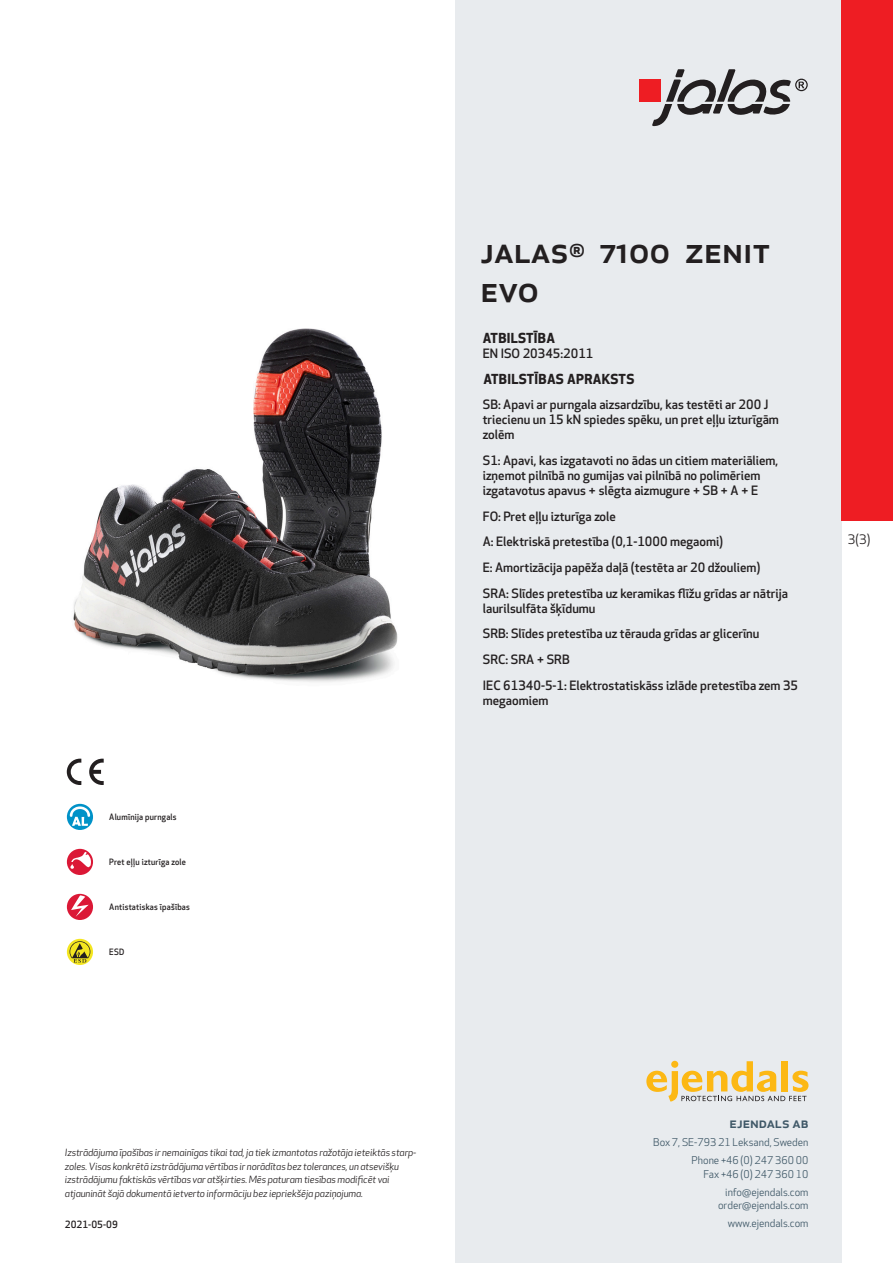
<style>
.page{position:relative;width:893px;height:1263px;background:#fff}
.page>*{position:absolute;margin:0;border:0;box-sizing:border-box;transform-origin:0 0}
.prodname{font:500 36px/39px "Apex New";color:#231f20}
.t1{font:500 15px "Apex New";color:#405968}
.Funktion_body{font:700 13.5px "Apex New";letter-spacing:.025em;color:#231f20}
.t2{font:12.75px "Apex New";color:#231f20}
.Funktion_body-2{font:500 12.6px/15px "Apex New";color:#231f20}
.t3{font:10.5px/18px "Apex New";color:#405968;text-align:right}
.t4{font:italic 9.75px/13.5px "Apex New";letter-spacing:-.01em;color:#231f20}
.t5{font:500 9.75px "Apex New";color:#231f20}
.Funktion_body-3{font:500 8.55px "Apex New";letter-spacing:.025em;color:#231f20;scale:.95 1}
</style>
<div class="page">
<div style="left:455px;top:0;width:387px;height:1263px;background:#e8ebee"></div>
<svg style="left:646px;top:1061px;width:162px;height:40px"></svg>
<img style="left:73px;top:328px;width:325px;height:354px">
<div style="left:842px;top:0;width:51px;height:520px;background:#ee1d23"></div>
<svg style="left:67px;top:804px;width:26px;height:26px"></svg>
<svg style="left:70px;top:806px;width:20px;height:20px"></svg>
<div style="left:67px;top:849px;width:26px;height:26px;background:#db1836;border-radius:50%"></div>
<svg style="left:70px;top:852px;width:21px;height:17px"></svg>
<div style="left:67px;top:894px;width:26px;height:26px;background:#db1836;border-radius:50%"></div>
<svg style="left:71px;top:895px;width:18px;height:22px"></svg>
<svg style="left:67px;top:939px;width:26px;height:26px"></svg>
<svg style="left:70px;top:941px;width:20px;height:22px"></svg>
<svg style="left:89px;top:759px;width:15px;height:26px"></svg>
<svg style="left:67px;top:759px;width:14px;height:26px"></svg>
<div style="left:639px;top:80px;width:22px;height:22px;background:#ee1d23"></div>
<svg style="left:652px;top:69px;width:156px;height:57px"></svg>
<p class="Funktion_body-3" style="left:109px;top:811px;width:72px">Alumīnija purngals</p>
<p class="Funktion_body-3" style="left:109px;top:856px;width:82px">Pret eļļu izturīga zole</p>
<p class="Funktion_body-3" style="left:109px;top:901px;width:86px">Antistatiskas īpašības</p>
<p class="Funktion_body-3" style="left:109px;top:946px;width:17px">ESD</p>
<p class="prodname" style="left:480px;top:230px;width:291px">JALAS<sup>®</sup> 7100 ZENIT<br>EVO</p>
<p class="Funktion_body" style="left:483px;top:328px;width:74px">ATBILSTĪBA</p>
<p class="Funktion_body-2" style="left:483px;top:346px;width:112px">EN ISO 20345:2011</p>
<p class="Funktion_body" style="left:483px;top:369px;width:152px">ATBILSTĪBAS APRAKSTS</p>
<p class="Funktion_body-2" style="left:483px;top:397px;width:298px">SB: Apavi ar purngala aizsardzību, kas testēti ar 200 J triecienu un 15 kN spiedes spēku, un pret eļļu izturīgām zolēm</p>
<p class="Funktion_body-2" style="left:483px;top:453px;width:297px">S1: Apavi, kas izgatavoti no ādas un citiem materiāliem, izņemot pilnībā no gumijas vai pilnībā no polimēriem izgatavotus apavus + slēgta aizmugure + SB + A + E</p>
<p class="Funktion_body-2" style="left:483px;top:508px;width:135px">FO: Pret eļļu izturīga zole</p>
<p class="Funktion_body-2" style="left:483px;top:534px;width:242px">A: Elektriskā pretestība (0,1-1000 megaomi)</p>
<p class="Funktion_body-2" style="left:483px;top:560px;width:279px">E: Amortizācija papēža daļā (testēta ar 20 džouliem)</p>
<p class="Funktion_body-2" style="left:483px;top:585px;width:307px">SRA: Slīdes pretestība uz keramikas flīžu grīdas ar nātrija laurilsulfāta šķīdumu</p>
<p class="Funktion_body-2" style="left:483px;top:626px;width:278px">SRB: Slīdes pretestība uz tērauda grīdas ar glicerīnu</p>
<p class="Funktion_body-2" style="left:483px;top:652px;width:88px">SRC: SRA + SRB</p>
<p class="Funktion_body-2" style="left:483px;top:677px;width:317px">IEC 61340-5-1: Elektrostatiskāss izlāde pretestība zem 35 megaomiem</p>
<p class="t2" style="left:848px;top:531px;width:24px">3(3)</p>
<p class="t4" style="left:65px;top:1146px;width:353px">Izstrādājuma īpašības ir nemainīgas tikai tad, ja tiek izmantotas ražotāja ieteiktās starp&shy;zoles. Visas konkrētā izstrādājuma vērtības ir norādītas bez tolerances, un atsevišķu izstrādājumu faktiskās vērtības var atšķirties. Mēs paturam tiesības modificēt vai atjaunināt šajā dokumentā ietverto informāciju bez iepriekšēja paziņojuma.</p>
<p class="t5" style="left:65px;top:1218px;width:54px">2021-05-09</p>
<p class="t1" style="left:729px;top:1113px;width:80px">ejendals ab</p>
<p class="t3" style="left:653px;top:1133px;width:157px">Box 7, SE-793 21 Leksand, Sweden<br>Phone +46 (0) 247 360 00</p>
<p class="t3" style="left:703px;top:1165px;width:107px">Fax +46 (0) 247 360 10 info@ejendals.com</p>
<p class="t3" style="left:718px;top:1196px;width:92px">order@ejendals.com</p>
<p class="t3" style="left:728px;top:1215px;width:82px">www.ejendals.com</p>
</div>
